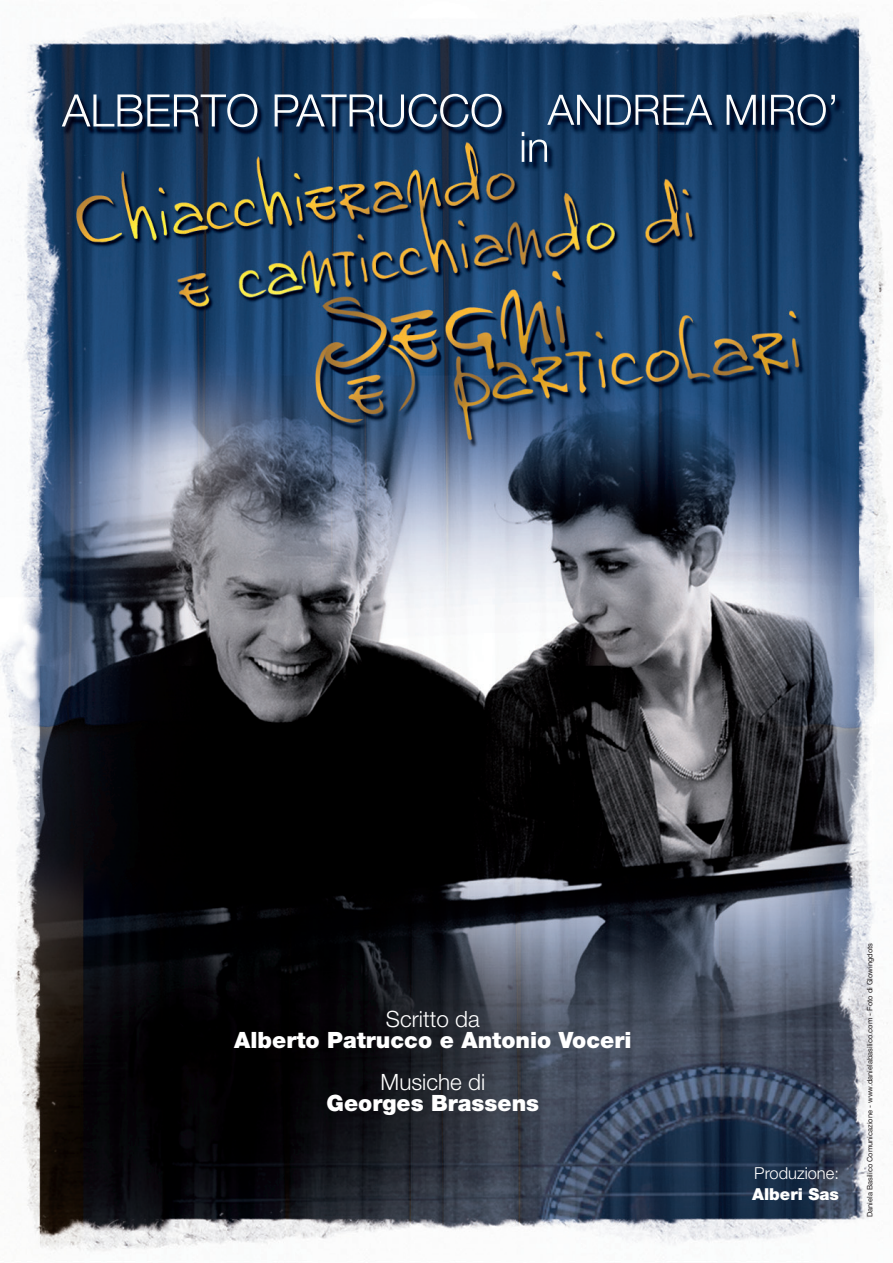
<style>
.page{position:relative;width:893px;height:1263px;background:#fff}
.page>*{position:absolute;margin:0;border:0;box-sizing:border-box;transform-origin:0 0}
.t1{font:900 22.5px "Helvetica Neue";color:#fff}
.t2{font:300 22.5px "Helvetica Neue";color:#fff}
.t3{font:300 16.5px "Helvetica Neue";color:#fff}
.t4{font:900 16.5px "Helvetica Neue";color:#fff}
.t5{font:7.5px "Helvetica Neue";color:#231f20}
</style>
<div class="page">
<img style="left:0;top:11px;width:893px;height:1241px">
<img style="left:547px;top:94px;width:288px;height:31px">
<img style="left:522px;top:132px;width:25px;height:30px">
<img style="left:62px;top:94px;width:440px;height:33px">
<h1 class="t2" style="left:386px;top:1005px;width:95px">Scritto da</h1>
<h1 class="t1" style="left:234px;top:1026px;width:399px">Alberto Patrucco e Antonio Voceri</h1>
<h1 class="t2" style="left:381px;top:1068px;width:106px">Musiche di</h1>
<h1 class="t1" style="left:327px;top:1089px;width:214px">Georges Brassens</h1>
<h2 class="t3" style="left:754px;top:1163px;width:86px">Produzione:</h2>
<h2 class="t4" style="left:752px;top:1184px;width:88px">Alberi Sas</h2>
<p class="t5" style="left:865px;top:1217px;width:276px;rotate:-90deg">Daniela Basilico Comunicazione - www.danielabasilico.com - Foto di Glowingdots</p>
</div>
